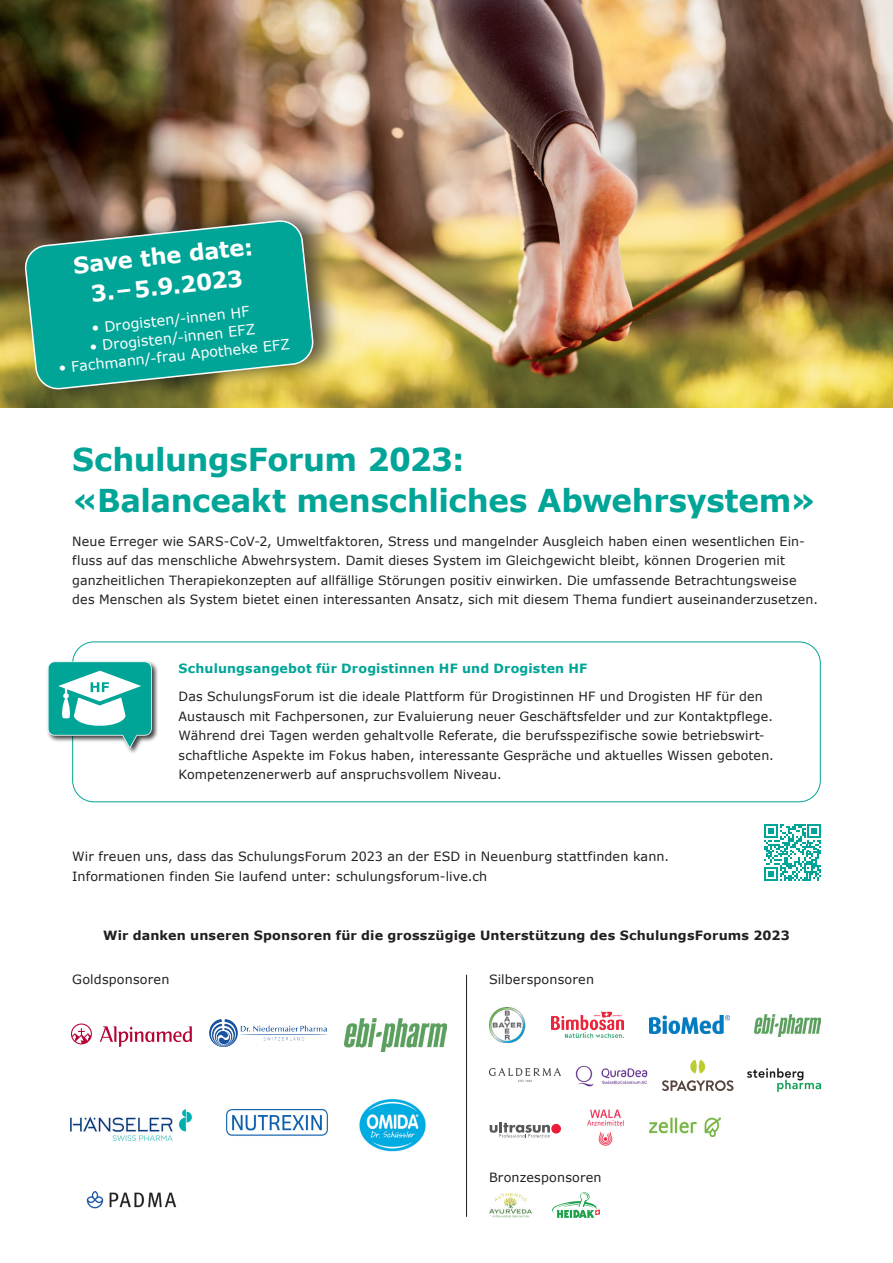
<style>
.page{position:relative;width:893px;height:1263px;background:#fff}
.page>*{position:absolute;margin:0;border:0;box-sizing:border-box;transform-origin:0 0}
.t1{font:700 31.5px/40.5px "Verdana";letter-spacing:-.015em;color:#00a597}
.t2{font:700 22.5px/30.3px "Verdana";color:#fff;text-align:center}
.t3{font:14.25px "Verdana";color:#fff}
.t4{font:12.75px/19.5px "Verdana";letter-spacing:.01em;color:#231f20}
.t5{font:700 12.75px "Verdana";letter-spacing:.01em;color:#231f20}
.t6{font:700 12.75px "Verdana";letter-spacing:.015em;color:#00a597}
</style>
<div class="page">
<img style="left:0;top:0;width:893px;height:408px">
<svg style="left:764px;top:824px;width:57px;height:57px"></svg>
<div style="left:20px;top:202px;width:325px;height:205px;background:#231f20;opacity:.75"></div>
<svg style="left:25px;top:220px;width:289px;height:170px"></svg>
<div style="left:551px;top:1124px;width:10px;height:9px;background:#ed1a3a;border-radius:50%"></div>
<svg style="left:490px;top:1122px;width:60px;height:15px"></svg>
<img style="left:489px;top:1193px;width:43px;height:25px">
<img style="left:552px;top:1192px;width:47px;height:25px">
<img style="left:490px;top:1007px;width:36px;height:35px">
<img style="left:552px;top:1011px;width:71px;height:27px">
<img style="left:748px;top:1068px;width:73px;height:23px">
<img style="left:755px;top:1015px;width:66px;height:21px">
<img style="left:649px;top:1015px;width:80px;height:19px">
<img style="left:649px;top:1118px;width:71px;height:19px">
<img style="left:490px;top:1069px;width:71px;height:13px">
<img style="left:576px;top:1065px;width:71px;height:22px">
<svg style="left:662px;top:1080px;width:71px;height:11px"></svg>
<svg style="left:690px;top:1060px;width:15px;height:13px"></svg>
<img style="left:587px;top:1109px;width:36px;height:36px">
<hr style="left:466px;top:975px;width:1px;height:242px;background:#231f20">
<div style="left:72px;top:641px;width:749px;height:161px;border:1px solid #00a597;border-radius:21px"></div>
<img style="left:47px;top:658px;width:110px;height:99px">
<svg style="left:48px;top:661px;width:104px;height:87px"></svg>
<img style="left:87px;top:1191px;width:89px;height:17px">
<img style="left:345px;top:1018px;width:101px;height:33px">
<img style="left:359px;top:1099px;width:67px;height:53px">
<img style="left:70px;top:1109px;width:122px;height:32px">
<svg style="left:71px;top:1023px;width:21px;height:21px"></svg>
<svg style="left:100px;top:1026px;width:92px;height:21px"></svg>
<img style="left:226px;top:1109px;width:102px;height:27px">
<img style="left:210px;top:1020px;width:117px;height:27px">
<h2 class="t2" style="left:72px;top:250px;width:182px;rotate:-6deg">Save the date:<br>3.– 5.9.2023</h2>
<p class="t3" style="left:91px;top:318px;width:160px;rotate:-6deg">• Drogisten/-innen HF</p>
<p class="t3" style="left:88px;top:337px;width:168px;rotate:-6deg">• Drogisten/-innen EFZ</p>
<p class="t3" style="left:58px;top:358px;width:234px;rotate:-6deg">• Fachmann/-frau Apotheke EFZ</p>
<h1 class="t1" style="left:72px;top:440px;width:745px">SchulungsForum 2023:<br>«Balanceakt menschliches Abwehrsystem»</h1>
<p class="t4" style="left:72px;top:531px;width:747px">Neue Erreger wie SARS-CoV-2, Umweltfaktoren, Stress und mangelnder Ausgleich haben einen wesentlichen Ein&shy;fluss auf das menschliche Abwehrsystem. Damit dieses System im Gleichgewicht bleibt, können Drogerien mit ganzheitlichen Therapiekonzepten auf allfällige Störungen positiv einwirken. Die umfassende Betrachtungsweise des Menschen als System bietet einen interessanten Ansatz, sich mit diesem Thema fundiert auseinanderzusetzen.</p>
<p class="t6" style="left:179px;top:660px;width:410px">Schulungsangebot für Drogistinnen HF und Drogisten HF</p>
<p class="t4" style="left:179px;top:687px;width:597px">Das SchulungsForum ist die ideale Plattform für Drogistinnen HF und Drogisten HF für den Austausch mit Fachpersonen, zur Evaluierung neuer Geschäftsfelder und zur Kontaktpflege.<br>Während drei Tagen werden gehaltvolle Referate, die berufsspezifische sowie betriebswirt&shy;schaftliche Aspekte im Fokus haben, interessante Gespräche und aktuelles Wissen geboten.<br>Kompetenzenerwerb auf anspruchsvollem Niveau.</p>
<p class="t4" style="left:72px;top:847px;width:598px">Wir freuen uns, dass das SchulungsForum 2023 an der ESD in Neuenburg stattfinden kann.<br>Informationen finden Sie laufend unter: schulungsforum-live.ch</p>
<p class="t5" style="left:103px;top:927px;width:688px">Wir danken unseren Sponsoren für die grosszügige Unterstützung des SchulungsForums 2023</p>
<p class="t4" style="left:72px;top:969px;width:99px">Goldsponsoren</p>
<p class="t4" style="left:489px;top:969px;width:107px">Silbersponsoren</p>
<p class="t4" style="left:489px;top:1167px;width:114px">Bronzesponsoren</p>
</div>
